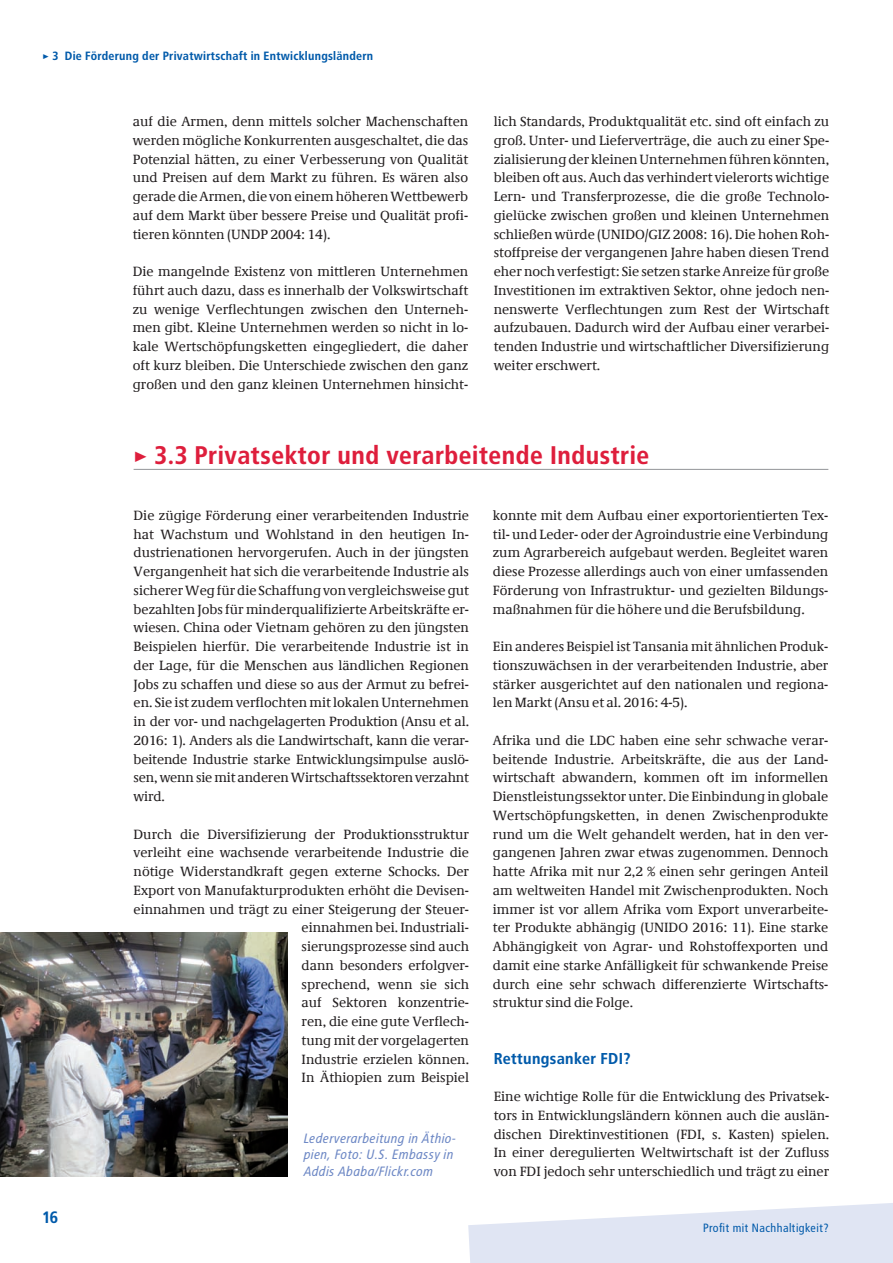
<style>
.page{position:relative;width:893px;height:1263px;background:#fff}
.page>*{position:absolute;margin:0;border:0;box-sizing:border-box;transform-origin:0 0}
.t1{font:700 25.5px "Transit";color:#de1e3c}
.t2{font:700 16.5px "Transit";color:#015aaa}
.t3{font:700 15.75px "Transit";color:#015aaa}
.t4{font:13.5px/18.8px "Demos Com";color:#231f20;text-align:justify}
.t5{font:italic 13.5px/16.5px "Transit";color:#6d88c5}
.t6{font:700 12px "Transit";color:#015aaa}
.t7{font:12px "Transit";color:#015aaa}
</style>
<div class="page">
<svg style="left:468px;top:1203px;width:425px;height:60px"></svg>
<hr style="left:134px;top:469px;width:694px;height:1px;background:#939598">
<img style="left:0;top:932px;width:288px;height:244px">
<p class="t6" style="left:43px;top:49px;width:332px">&gt; 3 Die Förderung der Privatwirtschaft in Entwicklungsländern</p>
<p class="t4" style="left:133px;top:112px;width:337px">auf die Armen, denn mittels solcher Machenschaften werden mögliche Konkurrenten ausgeschaltet, die das Potenzial hätten, zu einer Verbesserung von Qualität und Preisen auf dem Markt zu führen. Es wären also gerade die Armen, die von einem höheren Wettbewerb auf dem Markt über bessere Preise und Qualität profi&shy;tieren könnten (UNDP 2004: 14).</p>
<p class="t4" style="left:133px;top:262px;width:337px">Die mangelnde Existenz von mittleren Unternehmen führt auch dazu, dass es innerhalb der Volkswirtschaft zu wenige Verflechtungen zwischen den Unterneh&shy;men gibt. Kleine Unternehmen werden so nicht in lo&shy;kale Wertschöpfungsketten eingegliedert, die daher oft kurz bleiben. Die Unterschiede zwischen den ganz großen und den ganz kleinen Unternehmen hinsicht-</p>
<p class="t4" style="left:494px;top:112px;width:337px">lich Standards, Produktqualität etc. sind oft einfach zu groß. Unter- und Lieferverträge, die auch zu einer Spe&shy;zialisierung der kleinen Unternehmen führen könnten, bleiben oft aus. Auch das verhindert vielerorts wichtige Lern- und Transferprozesse, die die große Technolo&shy;gielücke zwischen großen und kleinen Unternehmen schließen würde (UNIDO/GIZ 2008: 16). Die hohen Roh&shy;stoffpreise der vergangenen Jahre haben diesen Trend eher noch verfestigt: Sie setzen starke Anreize für große Investitionen im extraktiven Sektor, ohne jedoch nen&shy;nenswerte Verflechtungen zum Rest der Wirtschaft aufzubauen. Dadurch wird der Aufbau einer verarbei&shy;tenden Industrie und wirtschaftlicher Diversifizierung weiter erschwert.</p>
<h1 class="t1" style="left:134px;top:439px;width:518px">&gt; 3.3 Privatsektor und verarbeitende Industrie</h1>
<p class="t2" style="left:43px;top:1208px;width:18px">16</p>
<p class="t4" style="left:134px;top:506px;width:337px">Die zügige Förderung einer verarbeitenden Industrie hat Wachstum und Wohlstand in den heutigen In&shy;dustrienationen hervorgerufen. Auch in der jüngsten Vergangenheit hat sich die verarbeitende Industrie als sicherer Weg für die Schaffung von vergleichsweise gut bezahlten Jobs für minderqualifizierte Arbeitskräfte er&shy;wiesen. China oder Vietnam gehören zu den jüngsten Beispielen hierfür. Die verarbeitende Industrie ist in der Lage, für die Menschen aus ländlichen Regionen Jobs zu schaffen und diese so aus der Armut zu befrei&shy;en. Sie ist zudem verflochten mit lokalen Unternehmen in der vor- und nachgelagerten Produktion (Ansu et al.<br>2016: 1). Anders als die Landwirtschaft, kann die verar&shy;beitende Industrie starke Entwicklungsimpulse auslö&shy;sen, wenn sie mit anderen Wirtschaftssektoren verzahnt wird.</p>
<p class="t4" style="left:134px;top:825px;width:337px;text-align:right">Durch die Diversifizierung der Produktionsstruktur verleiht eine wachsende verarbeitende Industrie die nötige Widerstandkraft gegen externe Schocks. Der Export von Manufakturprodukten erhöht die Devisen&shy;einnahmen und trägt zu einer Steigerung der Steuer&shy;einnahmen bei. Industriali-<br>sierungsprozesse sind auch<br>dann besonders erfolgver-<br>sprechend, wenn sie sich<br>auf Sektoren konzentrie-<br>ren, die eine gute Verflech-<br>tung mit der vorgelagerten<br>Industrie erzielen können.<br>In Äthiopien zum Beispiel</p>
<p class="t5" style="left:303px;top:1130px;width:154px">Lederverarbeitung in Äthio&shy;pien, Foto: U.S. Embassy in<br>Addis Ababa/Flickr.com</p>
<p class="t4" style="left:493px;top:506px;width:337px">konnte mit dem Aufbau einer exportorientierten Tex&shy;til- und Leder- oder der Agroindustrie eine Verbindung zum Agrarbereich aufgebaut werden. Begleitet waren diese Prozesse allerdings auch von einer umfassenden Förderung von Infrastruktur- und gezielten Bildungs&shy;maßnahmen für die höhere und die Berufsbildung.</p>
<p class="t4" style="left:493px;top:637px;width:337px">Ein anderes Beispiel ist Tansania mit ähnlichen Produk&shy;tionszuwächsen in der verarbeitenden Industrie, aber stärker ausgerichtet auf den nationalen und regiona&shy;len Markt (Ansu et al. 2016: 4-5).</p>
<p class="t4" style="left:493px;top:731px;width:337px">Afrika und die LDC haben eine sehr schwache verar&shy;beitende Industrie. Arbeitskräfte, die aus der Land&shy;wirtschaft abwandern, kommen oft im informellen Dienstleistungssektor unter. Die Einbindung in globale Wertschöpfungsketten, in denen Zwischenprodukte rund um die Welt gehandelt werden, hat in den ver&shy;gangenen Jahren zwar etwas zugenommen. Dennoch hatte Afrika mit nur 2,2 % einen sehr geringen Anteil am weltweiten Handel mit Zwischenprodukten. Noch immer ist vor allem Afrika vom Export unverarbeite&shy;ter Produkte abhängig (UNIDO 2016: 11). Eine starke Abhängigkeit von Agrar- und Rohstoffexporten und damit eine starke Anfälligkeit für schwankende Preise durch eine sehr schwach differenzierte Wirtschafts&shy;struktur sind die Folge.</p>
<p class="t3" style="left:494px;top:1049px;width:139px">Rettungsanker FDI?</p>
<p class="t4" style="left:494px;top:1087px;width:337px">Eine wichtige Rolle für die Entwicklung des Privatsek&shy;tors in Entwicklungsländern können auch die auslän&shy;dischen Direktinvestitionen (FDI, s. Kasten) spielen.<br>In einer deregulierten Weltwirtschaft ist der Zufluss von FDI jedoch sehr unterschiedlich und trägt zu einer</p>
<p class="t7" style="left:703px;top:1221px;width:128px">Profit mit Nachhaltigkeit?</p>
</div>
